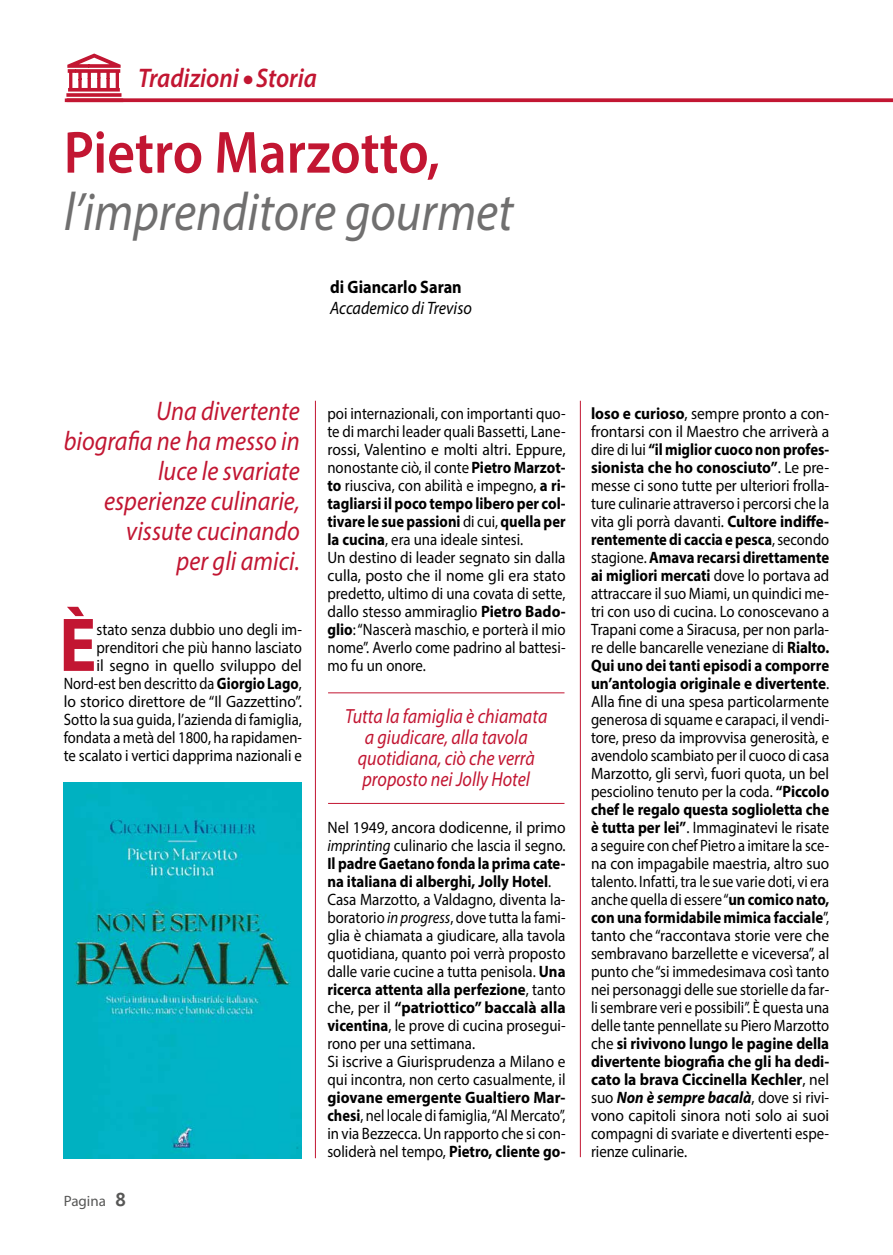
<style>
.page{position:relative;width:893px;height:1255px;background:#fff}
.page>*{position:absolute;margin:0;border:0;box-sizing:border-box;transform-origin:0 0}
.t1{font:700 76.95px "Myriad Pro";color:#c21632;scale:.91 1}
.t2{font:600 60px "Myriad Pro";color:#c21632;scale:.9 1}
.t3{font:italic 54px "Myriad Pro";color:#706f6f;scale:.9 1}
.t4{font:italic 27px/30px "Myriad Pro";color:#c21632;text-align:right;scale:.9 1}
.t5{font:italic 600 27px "Myriad Pro";color:#c21632;scale:.9 1}
.t6{font:italic 20.55px/21px "Myriad Pro";color:#c21632;text-align:center;scale:.88 1}
.t7{font:italic 18px "Myriad Pro";color:#000;scale:.9 1}
.t8{font:700 18px "Myriad Pro";color:#000;scale:.9 1}
.t9{font:16.5px/18px "Myriad Pro";color:#000;text-align:justify;scale:.93 1}
.t10{font:16.5px/18px "Myriad Pro";color:#000;text-align:right;scale:.9 1}
.t11{font:16.5px/18px "Myriad Pro";color:#000;scale:.94 1}
.t12{font:16.5px/18px "Myriad Pro";color:#000;text-align:justify;scale:.88 1}
.t13{font:15px "Myriad Pro";color:#575756}
.s1{font-weight:700}
.s2{font-family:"Officina Sans ITC Std";font-weight:700;font-size:19.5px}
.s3{font-style:italic}
.s4{font-weight:700;font-style:italic}
</style>
<div class="page">
<svg style="left:67px;top:54px;width:54px;height:38px"></svg>
<svg style="left:66px;top:93px;width:55px;height:4px"></svg>
<hr style="left:315px;top:401px;width:1px;height:757px;background:#c21632">
<hr style="left:580px;top:401px;width:1px;height:756px;background:#c21632">
<svg style="left:67px;top:98px;width:826px;height:4px;fill:#c21632"></svg>
<hr style="left:328px;top:692px;width:236px;height:1px;background:#c21632">
<hr style="left:328px;top:803px;width:236px;height:1px;background:#c21632">
<img style="left:64px;top:782px;width:238px;height:376px">
<h3 class="t5" style="left:138px;top:61px;width:200px">Tradizioni ● Storia</h3>
<h2 class="t2" style="left:64px;top:114px;width:419px">Pietro Marzotto,</h2>
<h3 class="t3" style="left:64px;top:178px;width:501px">l’imprenditore gourmet</h3>
<p class="t8" style="left:330px;top:275px;width:148px">di Giancarlo Saran</p>
<p class="t7" style="left:330px;top:297px;width:159px">Accademico di Treviso</p>
<h3 class="t4" style="left:64px;top:395px;width:264px">Una divertente biografia ne ha messo in luce le svariate esperienze culinarie, vissute cucinando<br>per gli amici.</h3>
<h1 class="t1" style="left:59px;top:594px;width:43px">È</h1>
<p class="t10" style="left:64px;top:620px;width:266px">stato senza dubbio uno degli im&shy;prenditori che più hanno lasciato<br>il segno in quello sviluppo del Nord-est ben descritto da <span class="s1">Giorgio Lago</span>, lo storico direttore de “Il Gazzettino”.<br>Sotto la sua guida, l’azienda di famiglia, fondata a metà del 1800, ha rapidamen&shy;te scalato i vertici dapprima nazionali e</p>
<p class="t13" style="left:64px;top:1191px;width:64px">Pagina <span class="s2">8</span></p>
<p class="t10" style="left:327px;top:404px;width:266px;text-align:left">poi internazionali, con importanti quo&shy;te di marchi leader quali Bassetti, Lane&shy;rossi, Valentino e molti altri. Eppure, nonostante ciò, il conte <span class="s1">Pietro Marzot&shy;to</span> riusciva, con abilità e impegno, <span class="s1">a ri&shy;tagliarsi il poco tempo libero per col&shy;tivare le sue passioni</span> di cui, <span class="s1">quella per la cucina</span>, era una ideale sintesi.<br>Un destino di leader segnato sin dalla culla, posto che il nome gli era stato predetto, ultimo di una covata di sette, dallo stesso ammiraglio <span class="s1">Pietro Bado&shy;glio</span>: “Nascerà maschio, e porterà il mio nome”. Averlo come padrino al battesi&shy;mo fu un onore.</p>
<p class="t6" style="left:345px;top:705px;width:231px">Tutta la famiglia è chiamata a giudicare, alla tavola quotidiana, ciò che verrà proposto nei Jolly Hotel</p>
<p class="t11" style="left:327px;top:818px;width:255px">Nel 1949, ancora dodicenne, il primo <span class="s3">imprinting</span> culinario che lascia il segno.<br><span class="s1">Il padre Gaetano fonda la prima cate&shy;na italiana di alberghi, Jolly Hotel</span>.<br>Casa Marzotto, a Valdagno, diventa la&shy;boratorio <span class="s3">in progress</span>, dove tutta la fami&shy;glia è chiamata a giudicare, alla tavola quotidiana, quanto poi verrà proposto dalle varie cucine a tutta penisola. <span class="s1">Una ricerca attenta alla perfezione</span>, tanto che, per il <span class="s1">“patriottico” baccalà alla vicentina</span>, le prove di cucina prosegui&shy;rono per una settimana.<br>Si iscrive a Giurisprudenza a Milano e qui incontra, non certo casualmente, il</p>
<p class="t12" style="left:327px;top:1088px;width:272px"><span class="s1">giovane emergente Gualtiero Mar&shy;chesi</span>, nel locale di famiglia, “Al Mercato”, in via Bezzecca. Un rapporto che si con&shy;soliderà nel tempo, <span class="s1">Pietro, cliente go-</span></p>
<p class="t9" style="left:591px;top:404px;width:258px"><span class="s1">loso e curioso</span>, sempre pronto a con&shy;frontarsi con il Maestro che arriverà a dire di lui <span class="s1">“il miglior cuoco non profes&shy;sionista che ho conosciuto”</span>. Le pre&shy;messe ci sono tutte per ulteriori frolla&shy;ture culinarie attraverso i percorsi che la vita gli porrà davanti. <span class="s1">Cultore indiffe&shy;rentemente di caccia e pesca</span>, secondo stagione. <span class="s1">Amava recarsi direttamente ai migliori mercati</span> dove lo portava ad attraccare il suo Miami, un quindici me&shy;tri con uso di cucina. Lo conoscevano a Trapani come a Siracusa, per non parla&shy;re delle bancarelle veneziane di <span class="s1">Rialto.<br>Qui uno dei tanti episodi a comporre un’antologia originale e divertente</span>.<br>Alla fine di una spesa particolarmente generosa di squame e carapaci, il vendi&shy;tore, preso da improvvisa generosità, e avendolo scambiato per il cuoco di casa Marzotto, gli servì, fuori quota, un bel pesciolino tenuto per la coda. <span class="s1">“Piccolo chef le regalo questa soglioletta che è tutta per lei”</span>. Immaginatevi le risate a seguire con chef Pietro a imitare la sce&shy;na con impagabile maestria, altro suo talento. Infatti, tra le sue varie doti, vi era anche quella di essere “<span class="s1">un comico nato, con una formidabile mimica facciale</span>”, tanto che “raccontava storie vere che sembravano barzellette e viceversa”, al punto che “si immedesimava così tanto nei personaggi delle sue storielle da far&shy;li sembrare veri e possibili”. È questa una delle tante pennellate su Piero Marzotto che <span class="s1">si rivivono lungo le pagine della divertente biografia che gli ha dedi&shy;cato la brava Ciccinella Kechler</span>, nel suo <span class="s4">Non è sempre bacalà</span>, dove si rivi&shy;vono capitoli sinora noti solo ai suoi compagni di svariate e divertenti espe&shy;rienze culinarie.</p>
</div>
